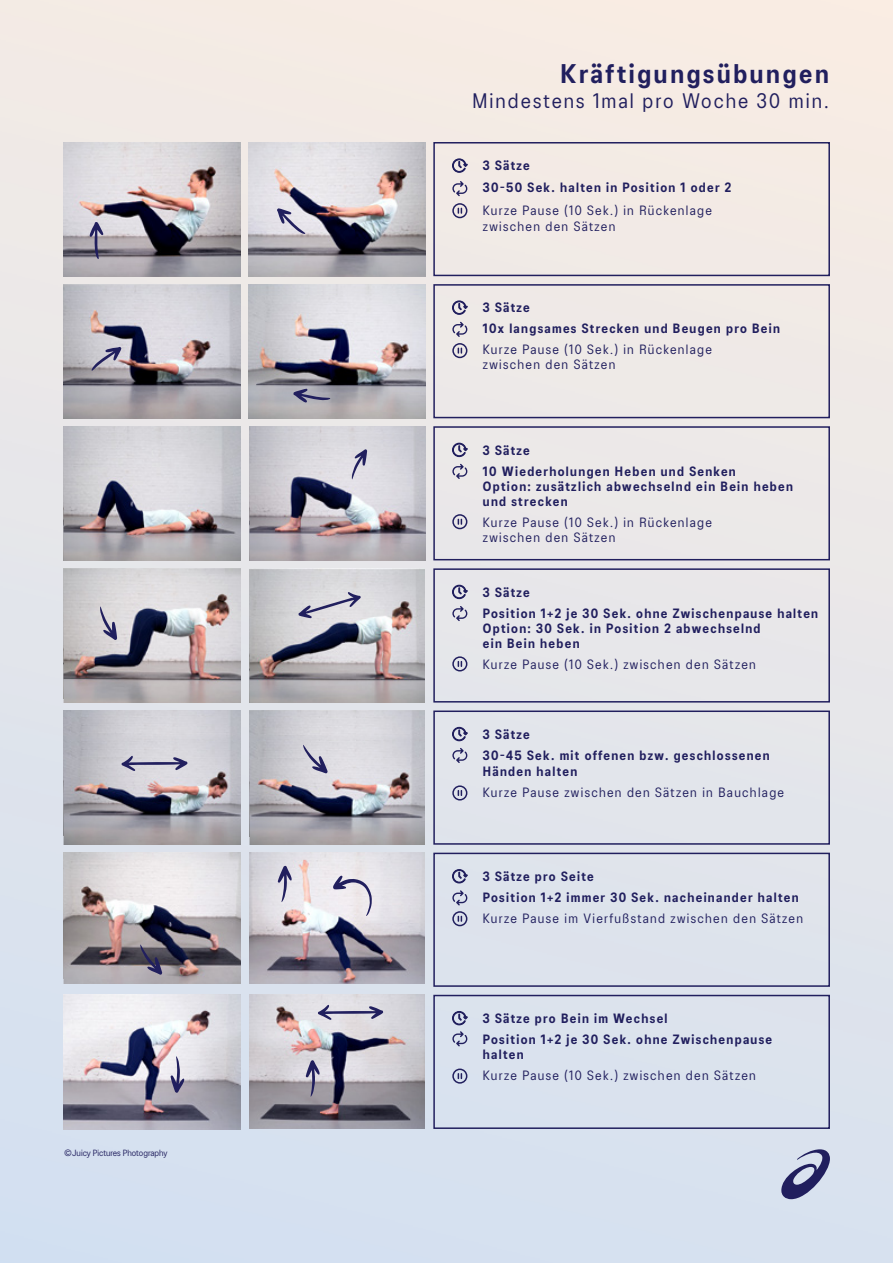
<style>
.page{position:relative;width:893px;height:1263px;background:#fff}
.page>*{position:absolute;margin:0;border:0;box-sizing:border-box;transform-origin:0 0}
.t1{font:700 27px "ASICS Font 3.0";letter-spacing:.1em;color:#211f5e}
.t2{font:21px "ASICS Font 3.0";letter-spacing:.1em;color:#211f5e}
.t3{font:700 13.5px/21px "ASICS Font 3.0";letter-spacing:.1em;color:#211f5e}
.t4{font:13.5px/15px "ASICS Font 3.0";letter-spacing:.1em;color:#211f5e}
.t5{font:9px "ASICS Font 3.0";color:#211f5e}
.s1{font-family:"Quasimoda"}
</style>
<div class="page">
<img style="left:0;top:0;width:893px;height:1263px">
<img style="left:64px;top:426px;width:177px;height:5px">
<img style="left:64px;top:431px;width:177px;height:129px">
<img style="left:250px;top:426px;width:175px;height:7px">
<img style="left:250px;top:433px;width:175px;height:127px">
<img style="left:249px;top:284px;width:176px;height:3px">
<img style="left:250px;top:710px;width:175px;height:22px">
<img style="left:250px;top:732px;width:175px;height:113px">
<img style="left:250px;top:568px;width:175px;height:5px">
<img style="left:250px;top:853px;width:175px;height:131px">
<img style="left:64px;top:710px;width:177px;height:22px">
<div style="left:433px;top:284px;width:397px;height:134px;border:2px solid #211f5e"></div>
<div style="left:433px;top:426px;width:397px;height:134px;border:2px solid #211f5e"></div>
<div style="left:433px;top:568px;width:397px;height:134px;border:2px solid #211f5e"></div>
<div style="left:433px;top:710px;width:397px;height:135px;border:2px solid #211f5e"></div>
<div style="left:433px;top:853px;width:397px;height:134px;border:2px solid #211f5e"></div>
<div style="left:433px;top:995px;width:397px;height:134px;border:2px solid #211f5e"></div>
<img style="left:249px;top:142px;width:176px;height:134px">
<img style="left:64px;top:142px;width:177px;height:134px">
<img style="left:64px;top:853px;width:177px;height:131px">
<svg style="left:140px;top:944px;width:22px;height:31px"></svg>
<svg style="left:352px;top:449px;width:15px;height:30px"></svg>
<div style="left:433px;top:142px;width:397px;height:134px;border:2px solid #211f5e"></div>
<svg style="left:452px;top:159px;width:16px;height:14px"></svg>
<svg style="left:452px;top:181px;width:15px;height:15px"></svg>
<svg style="left:452px;top:203px;width:15px;height:15px"></svg>
<svg style="left:452px;top:301px;width:16px;height:14px"></svg>
<svg style="left:452px;top:322px;width:15px;height:15px"></svg>
<svg style="left:452px;top:343px;width:15px;height:15px"></svg>
<svg style="left:452px;top:443px;width:16px;height:14px"></svg>
<svg style="left:452px;top:464px;width:15px;height:15px"></svg>
<svg style="left:452px;top:514px;width:15px;height:15px"></svg>
<svg style="left:452px;top:585px;width:16px;height:14px"></svg>
<svg style="left:452px;top:606px;width:15px;height:15px"></svg>
<svg style="left:452px;top:656px;width:15px;height:15px"></svg>
<svg style="left:452px;top:727px;width:16px;height:14px"></svg>
<svg style="left:452px;top:748px;width:15px;height:15px"></svg>
<svg style="left:452px;top:785px;width:15px;height:15px"></svg>
<svg style="left:452px;top:869px;width:16px;height:14px"></svg>
<svg style="left:452px;top:890px;width:15px;height:15px"></svg>
<svg style="left:452px;top:911px;width:15px;height:15px"></svg>
<svg style="left:90px;top:222px;width:13px;height:37px"></svg>
<svg style="left:277px;top:208px;width:29px;height:26px"></svg>
<img style="left:64px;top:568px;width:177px;height:134px">
<img style="left:250px;top:573px;width:175px;height:129px">
<svg style="left:100px;top:606px;width:17px;height:34px"></svg>
<svg style="left:298px;top:592px;width:63px;height:26px;background:#bfbecb"></svg>
<img style="left:64px;top:732px;width:177px;height:113px">
<svg style="left:303px;top:745px;width:25px;height:28px"></svg>
<svg style="left:121px;top:756px;width:67px;height:15px"></svg>
<img style="left:64px;top:995px;width:177px;height:134px">
<img style="left:250px;top:995px;width:175px;height:134px">
<svg style="left:452px;top:1011px;width:16px;height:14px"></svg>
<svg style="left:452px;top:1031px;width:15px;height:15px"></svg>
<svg style="left:452px;top:1068px;width:15px;height:16px"></svg>
<svg style="left:306px;top:1060px;width:14px;height:37px"></svg>
<svg style="left:318px;top:1005px;width:65px;height:15px"></svg>
<svg style="left:171px;top:1056px;width:13px;height:37px"></svg>
<svg style="left:278px;top:866px;width:14px;height:36px"></svg>
<img style="left:64px;top:284px;width:177px;height:134px">
<img style="left:249px;top:287px;width:176px;height:131px">
<svg style="left:92px;top:347px;width:29px;height:24px"></svg>
<svg style="left:293px;top:389px;width:37px;height:14px"></svg>
<svg style="left:781px;top:1149px;width:49px;height:50px;background:#9196b6"></svg>
<svg style="left:333px;top:875px;width:39px;height:41px;background:#cfcbd7"></svg>
<p class="t5" style="left:64px;top:1147px;width:105px"><span class="s1">©</span>Juicy Pictures Photography</p>
<h1 class="t1" style="left:561px;top:56px;width:270px">Kräftigungsübungen</h1>
<h2 class="t2" style="left:472px;top:87px;width:358px">Mindestens 1mal pro Woche 30 min.</h2>
<p class="t3" style="left:483px;top:154px;width:250px;line-height:22.2px">3 Sätze<br>30-50 Sek. halten in Position 1 oder 2</p>
<p class="t4" style="left:483px;top:201px;width:231px;line-height:16.2px">Kurze Pause (10 Sek.) in Rückenlage zwischen den Sätzen</p>
<p class="t3" style="left:483px;top:297px;width:299px">3 Sätze<br>10x langsames Strecken und Beugen pro Bein</p>
<p class="t4" style="left:483px;top:342px;width:231px">Kurze Pause (10 Sek.) in Rückenlage zwischen den Sätzen</p>
<p class="t3" style="left:483px;top:439px;width:254px">3 Sätze<br>10 Wiederholungen Heben und Senken</p>
<p class="t3" style="left:483px;top:478px;width:312px;line-height:15px">Option: zusätzlich abwechselnd ein Bein heben und strecken</p>
<p class="t4" style="left:483px;top:514px;width:231px">Kurze Pause (10 Sek.) in Rückenlage zwischen den Sätzen</p>
<p class="t3" style="left:483px;top:581px;width:337px">3 Sätze<br>Position 1+2 je 30 Sek. ohne Zwischenpause halten</p>
<p class="t3" style="left:483px;top:620px;width:279px;line-height:15px">Option: 30 Sek. in Position 2 abwechselnd ein Bein heben</p>
<p class="t4" style="left:483px;top:656px;width:274px">Kurze Pause (10 Sek.) zwischen den Sätzen</p>
<p class="t3" style="left:483px;top:723px;width:288px">3 Sätze<br>30-45 Sek. mit offenen bzw. geschlossenen</p>
<p class="t3" style="left:483px;top:760px;width:96px">Händen halten</p>
<p class="t4" style="left:483px;top:784px;width:303px">Kurze Pause zwischen den Sätzen in Bauchlage</p>
<p class="t3" style="left:483px;top:865px;width:317px">3 Sätze pro Seite<br>Position 1+2 immer 30 Sek. nacheinander halten</p>
<p class="t4" style="left:483px;top:910px;width:322px">Kurze Pause im Vierfußstand zwischen den Sätzen</p>
<p class="t3" style="left:483px;top:1007px;width:291px">3 Sätze pro Bein im Wechsel<br>Position 1+2 je 30 Sek. ohne Zwischenpause</p>
<p class="t3" style="left:483px;top:1043px;width:42px">halten</p>
<p class="t4" style="left:483px;top:1067px;width:274px">Kurze Pause (10 Sek.) zwischen den Sätzen</p>
</div>
